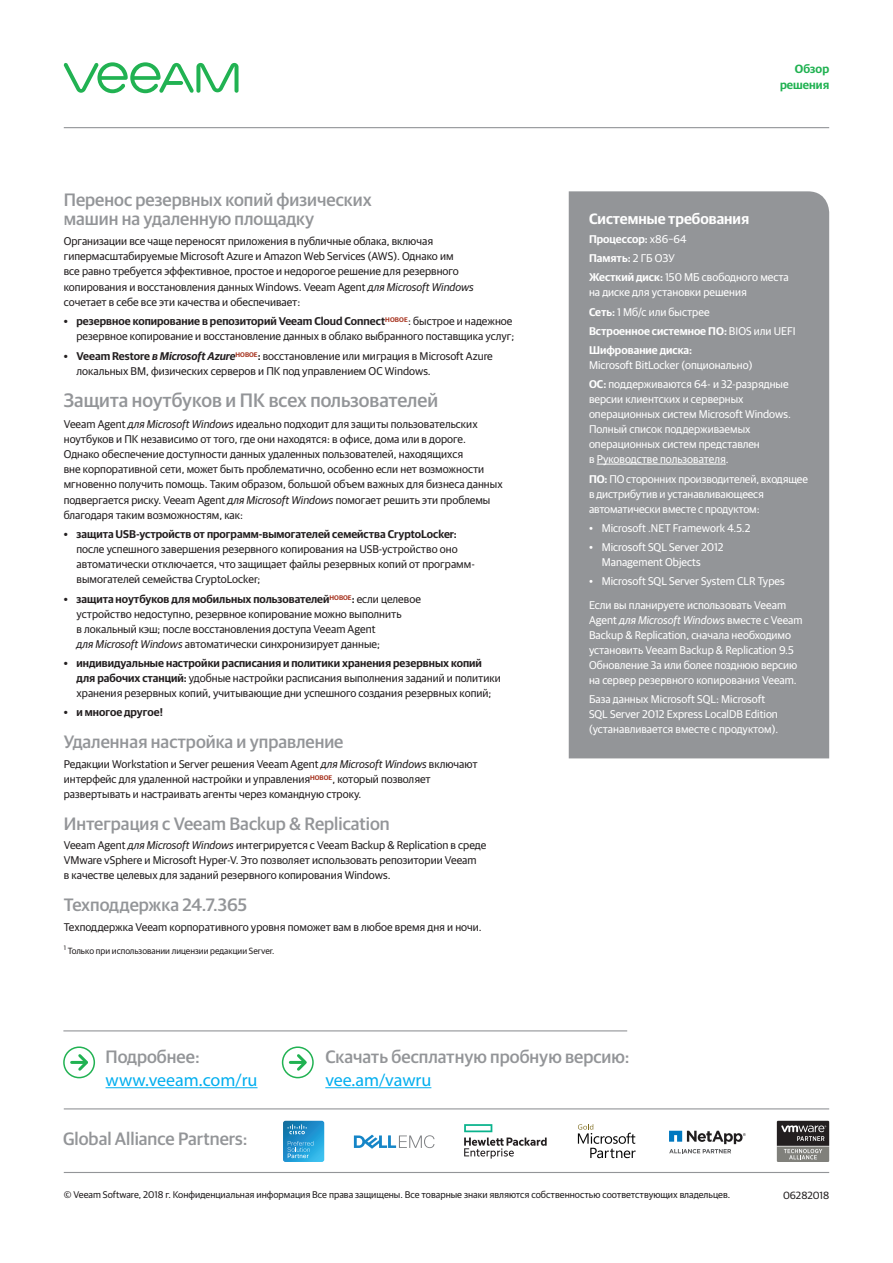
<style>
.page{position:relative;width:893px;height:1263px;background:#fff}
.page>*{position:absolute;margin:0;border:0;box-sizing:border-box;transform-origin:0 0}
.t1{font:500 19.5px "Guardian Sans Cy";color:#939598}
.t2{font:500 18px/19.5px "Guardian Sans Cy";color:#939598}
.t3{font:18px "Myriad Pro";color:#00aeef}
.t4{font:600 15px "Guardian Sans Cy";color:#fff}
.t5{font:600 12px/16.5px "Guardian Sans Cy";color:#21b252;text-align:right}
.t6{font:11.25px/15px "Guardian Sans Cy";color:#231f20}
.t7{font:11.25px/15px "Guardian Sans Cy";color:#fff}
.t8{font:600 11.25px "Guardian Sans Cy";color:#231f20}
.t9{font:10.5px "Guardian Sans Cy";letter-spacing:-.005em;color:#231f20}
.t10{font:9.75px "Guardian Sans Cy";color:#231f20}
.t11{font:9px "Guardian Sans Cy";color:#231f20}
.s1{font-style:italic}
.s2{font-weight:600}
.s3{font-weight:600;font-style:italic}
</style>
<div class="page">
<hr style="left:64px;top:127px;width:765px;height:1px;background:#939598">
<hr style="left:64px;top:1172px;width:765px;height:1px;background:#939598">
<svg style="left:63px;top:62px;width:176px;height:31px"></svg>
<div style="left:569px;top:191px;width:260px;height:567px;background:#939598"></div>
<hr style="left:597px;top:464px;width:129px;height:1px;background:#fff">
<hr style="left:106px;top:1087px;width:152px;height:1px;background:#00aeef">
<hr style="left:325px;top:1087px;width:106px;height:1px;background:#00aeef">
<hr style="left:63px;top:1030px;width:564px;height:1px;background:#939598">
<hr style="left:64px;top:1108px;width:765px;height:1px;background:#939598">
<div style="left:282px;top:1046px;width:32px;height:32px;border:2px solid #21b252;border-radius:50%"></div>
<svg style="left:294px;top:1051px;width:15px;height:22px"></svg>
<hr style="left:290px;top:1061px;width:15px;height:3px;background:#21b252">
<div style="left:63px;top:1046px;width:32px;height:32px;border:2px solid #21b252;border-radius:50%"></div>
<svg style="left:76px;top:1051px;width:15px;height:22px"></svg>
<hr style="left:72px;top:1061px;width:14px;height:3px;background:#21b252">
<svg style="left:464px;top:1124px;width:83px;height:34px"></svg>
<svg style="left:283px;top:1121px;width:41px;height:41px;background:#2f9cd1"></svg>
<svg style="left:669px;top:1130px;width:77px;height:24px"></svg>
<svg style="left:777px;top:1121px;width:52px;height:41px;background:#636160"></svg>
<svg style="left:354px;top:1135px;width:80px;height:14px"></svg>
<svg style="left:578px;top:1124px;width:58px;height:34px"></svg>
<h2 class="t2" style="left:64px;top:188px;width:309px">Перенос резервных копий физических машин на удаленную площадку</h2>
<p class="t6" style="left:64px;top:232px;width:397px">Организации все чаще переносят приложения в публичные облака, включая гипермасштабируемые Microsoft Azure и Amazon Web Services (AWS). Однако им все равно требуется эффективное, простое и недорогое решение для резервного</p>
<p class="t6" style="left:64px;top:279px;width:412px">копирования и восстановления данных Windows. Veeam Agent <span class="s1">для Microsoft Windows </span>сочетает в себе все эти качества и обеспечивает:</p>
<p class="t6" style="left:64px;top:313px;width:452px;text-align:right"><span class="s2">• резервное копирование в репозиторий Veeam Cloud Connect</span><sup>НОВОЕ</sup>: быстрое и надежное резервное копирование и восстановление данных в облако выбранного поставщика услуг;</p>
<p class="t6" style="left:77px;top:347px;width:418px;text-indent:-13px"><span class="s2">• Veeam Restore</span> <span class="s3">в Microsoft Azure</span><sup>НОВОЕ</sup><span class="s2">:</span> восстановление или миграция в Microsoft Azure локальных ВМ, физических серверов и ПК под управлением ОС Windows.</p>
<h1 class="t1" style="left:64px;top:386px;width:376px">Защита ноутбуков и ПК всех пользователей</h1>
<p class="t6" style="left:64px;top:415px;width:440px">Veeam Agent <span class="s1">для Microsoft Windows</span> идеально подходит для защиты пользовательских ноутбуков и ПК независимо от того, где они находятся: в офисе, дома или в дороге.<br>Однако обеспечение доступности данных удаленных пользователей, находящихся<br>вне корпоративной сети, может быть проблематично, особенно если нет возможности мгновенно получить помощь. Таким образом, большой объем важных для бизнеса данных</p>
<p class="t6" style="left:64px;top:492px;width:428px">подвергается риску. Veeam Agent <span class="s1">для Microsoft Windows</span> помогает решить эти проблемы благодаря таким возможностям, как:</p>
<p class="t8" style="left:64px;top:526px;width:395px">• защита USB-устройств от программ-вымогателей семейства CryptoLocker:</p>
<p class="t6" style="left:77px;top:541px;width:400px">после успешного завершения резервного копирования на USB-устройство оно автоматически отключается, что защищает файлы резервных копий от программ&shy;вымогателей семейства CryptoLocker;</p>
<p class="t6" style="left:77px;top:590px;width:346px;text-indent:-13px"><span class="s2">• защита ноутбуков для мобильных пользователей</span><sup>НОВОЕ</sup><span class="s2">:</span> если целевое устройство недоступно, резервное копирование можно выполнить<br>в локальный кэш; после восстановления доступа Veeam Agent<br><span class="s1">для Microsoft Windows</span> автоматически синхронизирует данные;</p>
<p class="t6" style="left:77px;top:655px;width:426px;text-indent:-13px"><span class="s2">• индивидуальные настройки расписания и политики хранения резервных копий для рабочих станций:</span> удобные настройки расписания выполнения заданий и политики хранения резервных копий, учитывающие дни успешного создания резервных копий;</p>
<p class="t8" style="left:64px;top:704px;width:101px">• и многое другое!</p>
<h2 class="t2" style="left:64px;top:731px;width:281px">Удаленная настройка и управление</h2>
<p class="t6" style="left:64px;top:755px;width:415px">Редакции Workstation и Server решения Veeam Agent <span class="s1">для Microsoft Windows</span> включают интерфейс для удаленной настройки и управления<sup>НОВОЕ</sup>, который позволяет развертывать и настраивать агенты через командную строку.</p>
<h2 class="t2" style="left:64px;top:812px;width:328px">Интеграция с Veeam Backup &amp; Replication</h2>
<p class="t6" style="left:64px;top:837px;width:424px">Veeam Agent <span class="s1">для Microsoft Windows</span> интегрируется с Veeam Backup &amp; Replication в среде<br>VMware vSphere и Microsoft Hyper-V. Это позволяет использовать репозитории Veeam<br>в качестве целевых для заданий резервного копирования Windows.</p>
<h2 class="t2" style="left:64px;top:894px;width:185px">Техподдержка 24.7.365</h2>
<p class="t6" style="left:64px;top:918px;width:419px">Техподдержка Veeam корпоративного уровня поможет вам в любое время дня и ночи.</p>
<p class="t11" style="left:64px;top:945px;width:212px"><sup>1</sup> Только при использовании лицензии редакции Server.</p>
<p class="t5" style="left:780px;top:59px;width:51px">Обзор решения</p>
<h3 class="t4" style="left:589px;top:207px;width:162px">Системные требования</h3>
<p class="t7" style="left:589px;top:229px;width:201px;line-height:19.2px"><span class="s2">Процессор:</span> x86–64<br><span class="s2">Память:</span> 2 ГБ ОЗУ<br><span class="s2">Жесткий диск:</span> 150 МБ свободного места</p>
<p class="t7" style="left:589px;top:282px;width:208px;line-height:19.2px">на диске для установки решения<br><span class="s2">Сеть:</span> 1 Мб/с или быстрее<br><span class="s2">Встроенное системное ПО:</span> BIOS или UEFI<br><span class="s2">Шифрование диска:</span></p>
<p class="t7" style="left:589px;top:355px;width:201px;line-height:19.2px">Microsoft BitLocker (опционально)<br><span class="s2">ОС:</span> поддерживаются 64- и 32-разрядные</p>
<p class="t7" style="left:589px;top:391px;width:203px">версии клиентских и серверных операционных систем Microsoft Windows.<br>Полный список поддерживаемых операционных систем представлен<br>в Руководстве пользователя.</p>
<p class="t7" style="left:589px;top:470px;width:220px"><span class="s2">ПО:</span> ПО сторонних производителей, входящее в дистрибутив и устанавливающееся автоматически вместе с продуктом:</p>
<p class="t7" style="left:589px;top:520px;width:163px">• Microsoft .NET Framework 4.5.2</p>
<p class="t7" style="left:602px;top:539px;width:123px;text-indent:-13px">• Microsoft SQL Server 2012<br>Management Objects</p>
<p class="t7" style="left:589px;top:569px;width:199px;line-height:23.5px">• Microsoft SQL Server System CLR Types<br>Если вы планируете использовать Veeam</p>
<p class="t7" style="left:589px;top:612px;width:215px">Agent <span class="s1">для Microsoft Windows</span> вместе с Veeam Backup &amp; Replication, сначала необходимо установить Veeam Backup &amp; Replication 9.5<br>Обновление 3а или более позднюю версию на сервер резервного копирования Veeam.</p>
<p class="t7" style="left:589px;top:691px;width:191px">База данных Microsoft SQL: Microsoft<br>SQL Server 2012 Express LocalDB Edition (устанавливается вместе с продуктом).</p>
<h2 class="t2" style="left:106px;top:1046px;width:96px">Подробнее:</h2>
<h2 class="t3" style="left:106px;top:1070px;width:153px">www.veeam.com/ru</h2>
<h2 class="t2" style="left:63px;top:1127px;width:186px">Global Alliance Partners:</h2>
<h2 class="t2" style="left:325px;top:1046px;width:306px">Скачать бесплатную пробную версию:</h2>
<h2 class="t3" style="left:325px;top:1070px;width:108px">vee.am/vawru</h2>
<p class="t10" style="left:64px;top:1188px;width:668px">© Veeam Software, 2018 г. Конфиденциальная информация Все права защищены. Все товарные знаки являются собственностью соответствующих владельцев.</p>
<p class="t9" style="left:783px;top:1188px;width:48px">06282018</p>
</div>
